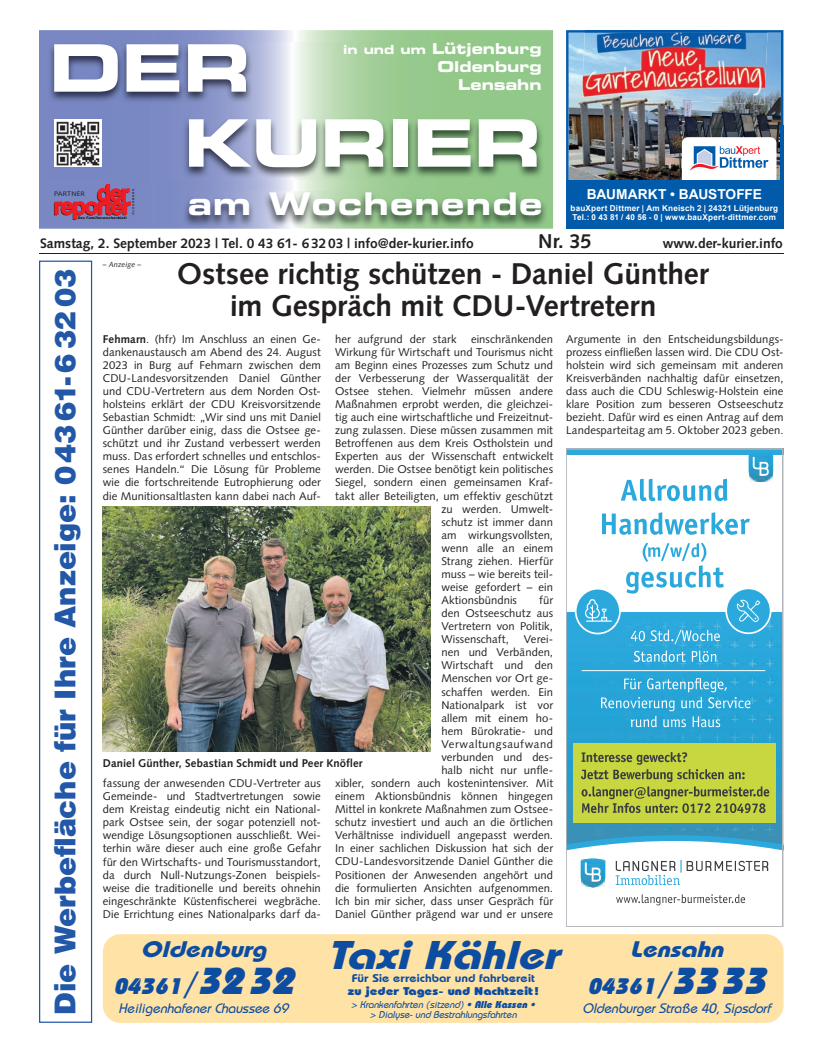
<style>
.page{position:relative;width:819px;height:1053px;background:#fff}
.page>*{position:absolute;margin:0;border:0;box-sizing:border-box;transform-origin:0 0}
.t1{font:65.5px/75px "Eurostile LT Std Bold Ex 2";letter-spacing:-.01em;color:#fff}
.t2{font:italic 700 40px "Bauhaus";color:#0d4da1;scale:1.18 1}
.t3{font:31.25px "Eurostile LT Std Bold Ex 2";letter-spacing:.04em;color:#fff}
.t4{font:700 30px/32.5px "Syntax LT Std";letter-spacing:-.005em;color:#231f20;text-align:center}
.t5{font:900 28.75px "Helvetica LT Std";letter-spacing:-.005em;color:#2258a7}
.t6{font:italic 700 22.5px/37.5px "Bauhaus";color:#0d4da1;text-align:center;scale:1.18 1}
.t7{font:700 20px "Syntax LT Std";color:#231f20}
.t8{font:15px/18px "Eurostile LT Std Bold Ex 2";color:#fff;text-align:right}
.t9{font:700 13.75px "Syntax LT Std";color:#231f20}
.t10{font:italic 500 13.75px "Bauhaus";color:#0d4da1}
.t11{font:700 13.75px "Arial";letter-spacing:-.005em;color:#fff}
.t12{font:11.25px/13px "Syntax LT Std";letter-spacing:.005em;color:#231f20;text-align:justify}
.t13{font:600 11.25px/12.5px "Bauhaus";color:#0d4da1;text-align:center;scale:1.18 1}
.t14{font:700 11.25px "Syntax LT Std";letter-spacing:.01em;color:#231f20}
.t15{font:italic 500 10px/10px "Bauhaus";color:#0d4da1;text-align:center}
.t16{font:700 8.12px/9.8px "Arial";letter-spacing:.025em;color:#fff}
.t17{font:italic 7.5px "Syntax LT Std";letter-spacing:.015em;color:#231f20}
.t18{font:6.5px "Syntax LT Std";letter-spacing:.02em;color:#231f20;scale:1.1 1}
.s1{font-size:12.5px}
.s2{font-weight:700}
.s3{font-weight:800}
.s4{font-family:"Lucida Grande";font-weight:400;font-size:31.25px}
.s5{font-weight:800;font-size:37.5px}
</style>
<div class="page">
<hr style="left:39px;top:253px;width:744px;height:1px;background:#231f20">
<svg style="left:39px;top:30px;width:514px;height:199px;background:#93aeb4"></svg>
<img style="left:48px;top:43px;width:495px;height:136px">
<img style="left:182px;top:191px;width:366px;height:36px">
<svg style="left:54px;top:184px;width:80px;height:36px;background:#a15578"></svg>
<div style="left:54px;top:119px;width:47px;height:48px;background:#fff"></div>
<img style="left:56px;top:121px;width:44px;height:45px">
<svg style="left:620px;top:478px;width:107px;height:23px"></svg>
<svg style="left:602px;top:512px;width:147px;height:22px"></svg>
<svg style="left:626px;top:542px;width:97px;height:51px"></svg>
<div style="left:566px;top:448px;width:217px;height:7px;background:#2ba9dd"></div>
<img style="left:568px;top:612px;width:212px;height:220px">
<div style="left:573px;top:743px;width:202px;height:79px;background:#c8d740"></div>
<svg style="left:568px;top:832px;width:212px;height:74px"></svg>
<svg style="left:630px;top:629px;width:89px;height:15px"></svg>
<svg style="left:633px;top:650px;width:52px;height:12px"></svg>
<svg style="left:691px;top:650px;width:25px;height:12px"></svg>
<svg style="left:601px;top:678px;width:149px;height:49px;background:#42afdb"></svg>
<svg style="left:581px;top:752px;width:188px;height:61px"></svg>
<svg style="left:748px;top:455px;width:25px;height:27px"></svg>
<svg style="left:725px;top:587px;width:46px;height:47px"></svg>
<svg style="left:736px;top:599px;width:24px;height:23px"></svg>
<svg style="left:575px;top:588px;width:45px;height:45px"></svg>
<div style="left:574px;top:587px;width:46px;height:47px;border:2px solid #fff;border-radius:50%"></div>
<svg style="left:585px;top:599px;width:26px;height:22px"></svg>
<hr style="left:581px;top:670px;width:184px;height:1px;background:#fff">
<div style="left:566px;top:448px;width:217px;height:478px;border:1px solid #b1b5b9"></div>
<img style="left:566px;top:30px;width:217px;height:150px">
<img style="left:582px;top:33px;width:185px;height:71px">
<img style="left:584px;top:30px;width:183px;height:3px">
<img style="left:670px;top:125px;width:113px;height:55px">
<div style="left:681px;top:137px;width:95px;height:51px;background:#fff;border-radius:6px"></div>
<svg style="left:690px;top:146px;width:78px;height:24px"></svg>
<div style="left:566px;top:180px;width:217px;height:49px;background:#015aaa"></div>
<div style="left:103px;top:934px;width:680px;height:88px;background:#ffe2a5;border-radius:18px"></div>
<img style="left:103px;top:506px;width:328px;height:245px">
<div style="left:39px;top:260px;width:53px;height:762px;border:1px solid #2258a7"></div>
<p class="t8" style="left:343px;top:39px;width:200px"><span class="s1">in und um</span> Lütjenburg<br>Oldenburg<br>Lensahn</p>
<p class="t1" style="left:184px;top:29px;width:359px;text-indent:-135px">DER<br>KURIER</p>
<p class="t18" style="left:54px;top:190px;width:30px">PARTNER</p>
<p class="t3" style="left:188px;top:182px;width:356px">am Wochenende</p>
<p class="t11" style="left:586px;top:185px;width:177px">BAUMARKT • BAUSTOFFE</p>
<p class="t16" style="left:570px;top:203px;width:209px">bauXpert Dittmer | Am Kneisch 2 | 24321 Lütjenburg<br>Tel.: 0 43 81 / 40 56 - 0 | www.bauXpert-dittmer.com</p>
<p class="t9" style="left:40px;top:235px;width:435px">Samstag, 2. September 2023 | Tel. 0 43 61- 6 32 03 | info@der-kurier.info</p>
<p class="t7" style="left:538px;top:230px;width:55px">Nr. 35</p>
<p class="t9" style="left:663px;top:235px;width:121px">www.der-kurier.info</p>
<p class="t5" style="left:46px;top:1014px;width:747px;rotate:-90deg">Die Werbefläche für Ihre Anzeige: 04361- 6 32 03</p>
<p class="t17" style="left:103px;top:260px;width:40px">– Anzeige –</p>
<p class="t4" style="left:177px;top:257px;width:533px">Ostsee richtig schützen - Daniel Günther im Gespräch mit CDU-Vertretern</p>
<p class="t12" style="left:335px;top:332px;width:123px">her aufgrund der stark</p>
<p class="t12" style="left:471px;top:332px;width:84px">einschränkenden</p>
<p class="t12" style="left:335px;top:345px;width:219px">Wirkung für Wirtschaft und Tourismus nicht</p>
<p class="t12" style="left:335px;top:358px;width:219px">am Beginn eines Prozesses zum Schutz und</p>
<p class="t12" style="left:335px;top:371px;width:219px">der Verbesserung der Wasserqualität der</p>
<p class="t12" style="left:335px;top:384px;width:219px">Ostsee stehen. Vielmehr müssen andere</p>
<p class="t12" style="left:335px;top:397px;width:219px">Maßnahmen erprobt werden, die gleichzei-</p>
<p class="t12" style="left:335px;top:411px;width:219px">tig auch eine wirtschaftliche und Freizeitnut-</p>
<p class="t12" style="left:335px;top:424px;width:219px">zung zulassen. Diese müssen zusammen mit</p>
<p class="t12" style="left:335px;top:437px;width:219px">Betroffenen aus dem Kreis Ostholstein und</p>
<p class="t12" style="left:335px;top:450px;width:219px">Experten aus der Wissenschaft entwickelt</p>
<p class="t12" style="left:335px;top:463px;width:219px">werden. Die Ostsee benötigt kein politisches</p>
<p class="t12" style="left:335px;top:476px;width:219px">Siegel, sondern einen gemeinsamen Kraf-</p>
<p class="t12" style="left:335px;top:489px;width:219px">takt aller Beteiligten, um effektiv geschützt</p>
<p class="t12" style="left:441px;top:502px;width:113px">zu werden. Umwelt-</p>
<p class="t12" style="left:441px;top:515px;width:113px">schutz ist immer dann</p>
<p class="t12" style="left:441px;top:528px;width:113px">am wirkungsvollsten,</p>
<p class="t12" style="left:441px;top:541px;width:113px">wenn alle an einem</p>
<p class="t12" style="left:441px;top:554px;width:113px">Strang ziehen. Hierfür</p>
<p class="t12" style="left:441px;top:567px;width:113px">muss – wie bereits teil-</p>
<p class="t12" style="left:441px;top:580px;width:113px">weise gefordert – ein</p>
<p class="t12" style="left:441px;top:593px;width:77px">Aktionsbündnis</p>
<p class="t12" style="left:103px;top:332px;width:219px"><span class="s2">Fehmarn</span>. (hfr) Im Anschluss an einen Ge&shy;dankenaustausch am Abend des 24. August 2023 in Burg auf Fehmarn zwischen dem CDU-Landesvorsitzenden Daniel Günther und CDU-Vertretern aus dem Norden Ost&shy;holsteins erklärt der CDU Kreisvorsitzende Sebastian Schmidt: „Wir sind uns mit Daniel Günther darüber einig, dass die Ostsee ge&shy;schützt und ihr Zustand verbessert werden muss. Das erfordert schnelles und entschlos&shy;senes Handeln.“ Die Lösung für Probleme wie die fortschreitende Eutrophierung oder die Munitionsaltlasten kann dabei nach Auf-</p>
<p class="t12" style="left:441px;top:593px;width:113px;text-indent:98px">für den Ostseeschutz aus Vertretern von Politik, Wissenschaft,</p>
<p class="t12" style="left:335px;top:633px;width:219px;text-align:right">Verei-<br>nen und Verbänden,<br>Wirtschaft und den<br>Menschen vor Ort ge-<br>schaffen werden. Ein<br>Nationalpark ist vor<br>allem mit einem ho-<br>hem Bürokratie- und<br>Verwaltungsaufwand<br>verbunden und des-<br>halb nicht nur unfle-<br>xibler, sondern auch kostenintensiver. Mit einem Aktionsbündnis können hingegen<br>Mittel in konkrete Maßnahmen zum Ostsee&shy;schutz investiert und auch an die örtlichen<br>Verhältnisse individuell angepasst werden.<br>In einer sachlichen Diskussion hat sich der<br>CDU-Landesvorsitzende Daniel Günther die<br>Positionen der Anwesenden angehört und die formulierten Ansichten aufgenommen.<br>Ich bin mir sicher, dass unser Gespräch für<br>Daniel Günther prägend war und er unsere</p>
<p class="t14" style="left:103px;top:756px;width:261px">Daniel Günther, Sebastian Schmidt und Peer Knöfler</p>
<p class="t12" style="left:103px;top:776px;width:219px">fassung der anwesenden CDU-Vertreter aus Gemeinde- und Stadtvertretungen sowie dem Kreistag eindeutig nicht ein National&shy;park Ostsee sein, der sogar potenziell not&shy;wendige Lösungsoptionen ausschließt. Wei&shy;terhin wäre dieser auch eine große Gefahr für den Wirtschafts- und Tourismusstandort, da durch Null-Nutzungs-Zonen beispiels&shy;weise die traditionelle und bereits ohnehin eingeschränkte Küstenfischerei wegbräche.<br>Die Errichtung eines Nationalparks darf da-</p>
<p class="t12" style="left:566px;top:332px;width:219px">Argumente in den Entscheidungsbildungs&shy;prozess einfließen lassen wird. Die CDU Ost&shy;holstein wird sich gemeinsam mit anderen Kreisverbänden nachhaltig dafür einsetzen, dass auch die CDU Schleswig-Holstein eine klare Position zum besseren Ostseeschutz bezieht. Dafür wird es einen Antrag auf dem Landesparteitag am 5. Oktober 2023 geben.</p>
<p class="t6" style="left:113px;top:929px;width:162px">Oldenburg<br><span class="s3">04361</span><span class="s4">/</span><span class="s5">3232</span></p>
<p class="t10" style="left:118px;top:1000px;width:175px">HeiligenhafenerChaussee 69</p>
<p class="t2" style="left:327px;top:929px;width:208px">TaxiKähler</p>
<p class="t13" style="left:347px;top:971px;width:163px">Für Sie erreichbar und fahrbereit <span class="s3">zu jeder Tages- und Nachtzeit!</span></p>
<p class="t15" style="left:351px;top:998px;width:188px">&gt; Krankenfahrten (sitzend)<span class="s3">• Alle Kassen • </span>&gt; Dialyse-und Bestrahlungsfahrten</p>
<p class="t6" style="left:587px;top:929px;width:160px">Lensahn<br><span class="s3">04361</span><span class="s4">/</span><span class="s5">3333</span></p>
<p class="t10" style="left:582px;top:1000px;width:193px">OldenburgerStraße 40,Sipsdorf</p>
</div>
